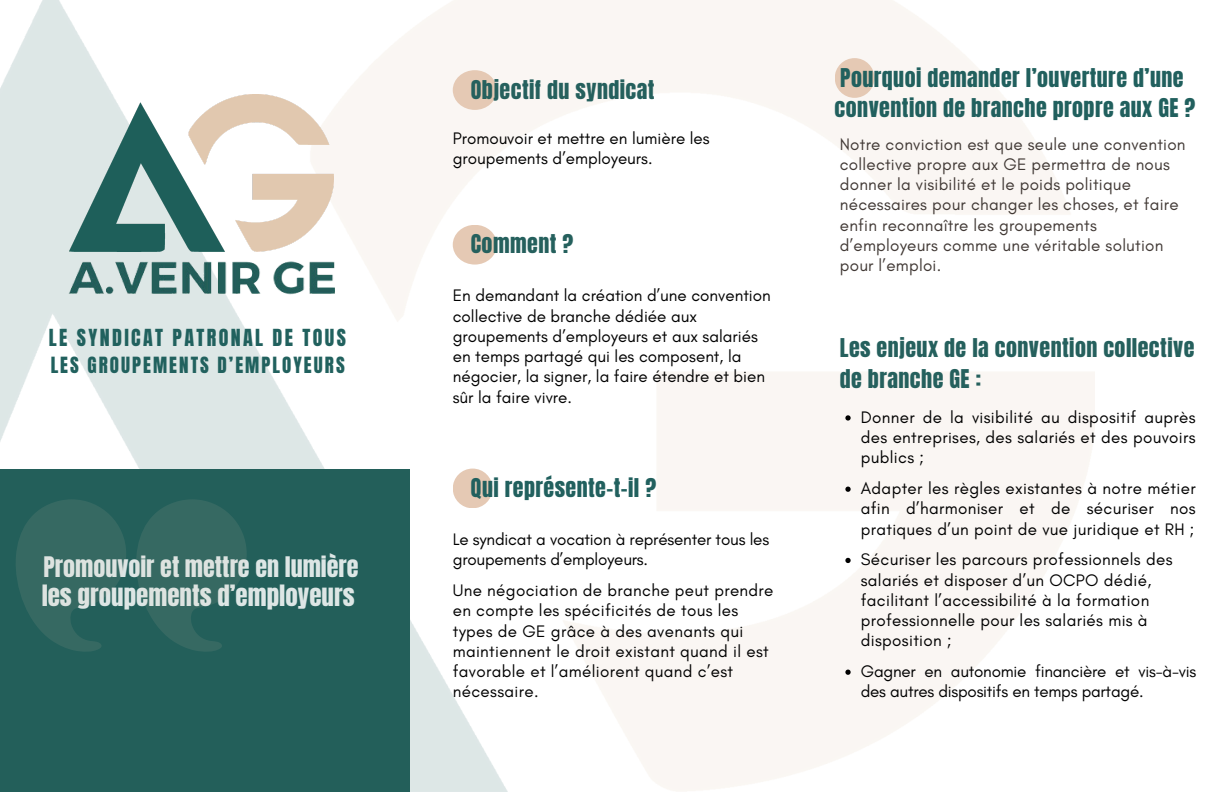
<style>
.page{position:relative;width:1224px;height:792px;background:#fff}
.page>*{position:absolute;margin:0;border:0;box-sizing:border-box;transform-origin:0 0}
.t1{font:25px "Anton";color:#fff}
.t2{font:24.1px "Anton";color:#fff}
.t3{font:22px/30.8px "Anton";letter-spacing:.02em;color:#21605e}
.t4{font:22px/30.8px "Anton";letter-spacing:.02em;color:#25605d}
.t5{font:20px "Anton";letter-spacing:.12em;color:#21615e}
.t6{font:19px "Anton";letter-spacing:.11em;color:#21615e}
.t7{font:17px/20.2px "Glacial Indifference";letter-spacing:.02em;color:#000}
.t8{font:17px/20.2px "Glacial Indifference";color:#000}
.t9{font:17px/20.2px "Glacial Indifference";letter-spacing:.015em;color:#413935}
.t10{font:17px/20.2px "Glacial Indifference";letter-spacing:-.015em;color:#000}
.t11{font:17px/20.2px "Glacial Indifference";letter-spacing:-.01em;color:#000}
</style>
<div class="page">
<img style="left:0;top:0;width:1095px;height:792px">
<div style="left:0;top:469px;width:410px;height:323px;background:#235f5a"></div>
<div style="left:453px;top:469px;width:40px;height:39px;background:#e5c9b4;border-radius:50%"></div>
<div style="left:835px;top:58px;width:39px;height:40px;background:#e5c9b4;border-radius:50%"></div>
<div style="left:453px;top:225px;width:44px;height:40px;background:#e5c9b4;border-radius:50%"></div>
<div style="left:453px;top:70px;width:44px;height:40px;background:#e5c9b4;border-radius:50%"></div>
<svg style="left:134px;top:499px;width:113px;height:153px;background:#2f655f"></svg>
<svg style="left:15px;top:499px;width:111px;height:153px;background:#2f655f"></svg>
<img style="left:0;top:253px;width:408px;height:134px">
<img style="left:69px;top:95px;width:264px;height:156px">
<svg style="left:845px;top:415px;width:6px;height:6px"></svg>
<svg style="left:845px;top:487px;width:6px;height:5px"></svg>
<svg style="left:845px;top:558px;width:6px;height:5px"></svg>
<svg style="left:845px;top:670px;width:6px;height:5px"></svg>
<h1 class="t5" style="left:49px;top:324px;width:299px">LE SYNDICAT PATRONAL DE TOUS</h1>
<p class="t6" style="left:51px;top:352px;width:296px">LES GROUPEMENTS D’EMPLOYEURS</p>
<h2 class="t2" style="left:44px;top:549px;width:317px">Promouvoir et mettre en lumière</h2>
<h1 class="t1" style="left:42px;top:578px;width:315px">les groupements d’employeurs</h1>
<h1 class="t4" style="left:471px;top:74px;width:185px">Objectif du syndicat</h1>
<p class="t8" style="left:453px;top:128px;width:258px">Promouvoir et mettre en lumière les groupements d’employeurs.</p>
<h1 class="t4" style="left:471px;top:229px;width:104px">Comment ?</h1>
<p class="t8" style="left:453px;top:285px;width:320px">En demandant la création d’une convention collective de branche dédiée aux groupements d’employeurs et aux salariés en temps partagé qui les composent, la négocier, la signer, la faire étendre et bien sûr la faire vivre.</p>
<p class="t3" style="left:471px;top:473px;width:187px">Qui représente-t-il ?</p>
<p class="t11" style="left:453px;top:529px;width:318px">Le syndicat a vocation à représenter tous les groupements d’employeurs.</p>
<p class="t7" style="left:453px;top:580px;width:322px">Une négociation de branche peut prendre en compte les spécificités de tous les types de GE grâce à des avenants qui maintiennent le droit existant quand il est favorable et l’améliorent quand c’est nécessaire.</p>
<p class="t3" style="left:835px;top:62px;width:362px">Pourquoi demander l’ouverture d’une convention de branche propre aux GE ?</p>
<h1 class="t9" style="left:840px;top:133px;width:347px">Notre conviction est que seule une convention collective propre aux GE permettra de nous donner la visibilité et le poids politique nécessaires pour changer les choses, et faire enfin reconnaître les groupements d’employeurs comme une véritable solution pour l’emploi.</h1>
<p class="t4" style="left:840px;top:333px;width:356px">Les enjeux de la convention collective de branche GE :</p>
<p class="t7" style="left:861px;top:407px;width:336px;text-align:justify">Donner de la visibilité au dispositif auprès des entreprises, des salariés et des pouvoirs publics ;</p>
<h1 class="t7" style="left:861px;top:478px;width:336px;text-align:justify">Adapter les règles existantes à notre métier afin d’harmoniser et de sécuriser nos pratiques d’un point de vue juridique et RH ;</h1>
<p class="t7" style="left:861px;top:549px;width:313px">Sécuriser les parcours professionnels des salariés et disposer d’un OCPO dédié, facilitant l’accessibilité à la formation professionnelle pour les salariés mis à disposition ;</p>
<h1 class="t10" style="left:861px;top:661px;width:337px">Gagner en autonomie financière et vis-à-vis des autres dispositifs en temps partagé.</h1>
</div>
